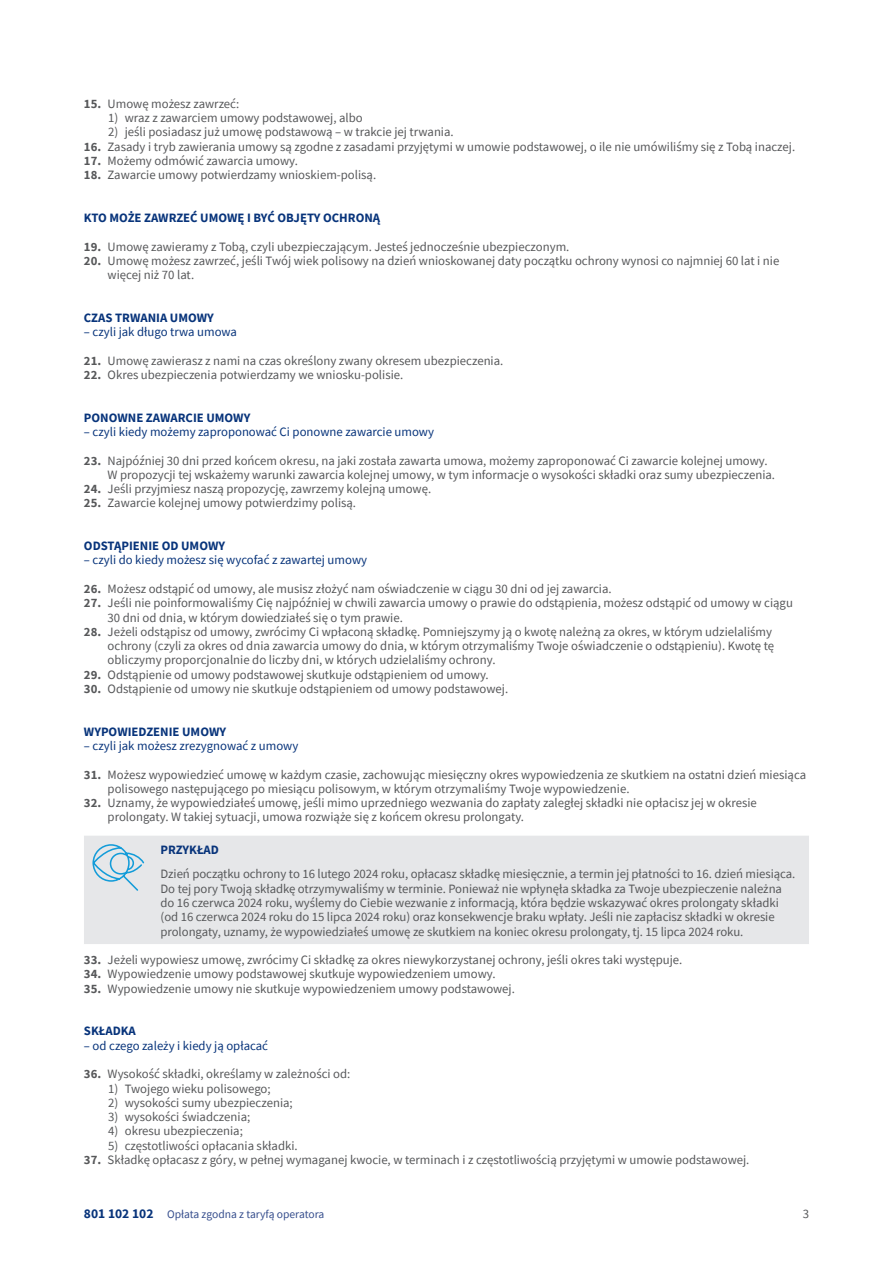
<style>
.page{position:relative;width:893px;height:1263px;background:#fff}
.page>*{position:absolute;margin:0;border:0;box-sizing:border-box;transform-origin:0 0}
.t1{font:12.75px/14.2px "Source Sans Pro";color:#57585a}
.t2{font:12.75px "Source Sans Pro";color:#08347b}
.t3{font:700 12.75px "Source Sans Pro";color:#08347b}
.t4{font:11.55px "Source Sans Pro";color:#364e8d}
.s1{font-weight:700}
.s2{font-weight:700;font-size:13.5px;color:#08347b}
</style>
<div class="page">
<div style="left:84px;top:836px;width:725px;height:108px;background:#e6e7e9"></div>
<svg style="left:92px;top:843px;width:54px;height:49px;background:#c2dae6"></svg>
<p class="t1" style="left:84px;top:96px;width:157px"><span class="s1">15.</span> Umowę możesz zawrzeć:</p>
<p class="t1" style="left:108px;top:111px;width:256px">1) wraz z zawarciem umowy podstawowej, albo</p>
<p class="t1" style="left:108px;top:125px;width:347px">2) jeśli posiadasz już umowę podstawową – w trakcie jej trwania.</p>
<p class="t1" style="left:84px;top:139px;width:713px"><span class="s1">16.</span> Zasady i tryb zawierania umowy są zgodne z zasadami przyjętymi w umowie podstawowej, o ile nie umówiliśmy się z Tobą inaczej.</p>
<p class="t1" style="left:84px;top:153px;width:215px"><span class="s1">17.</span> Możemy odmówić zawarcia umowy.</p>
<p class="t1" style="left:84px;top:168px;width:294px"><span class="s1">18.</span> Zawarcie umowy potwierdzamy wnioskiem-polisą.</p>
<p class="t3" style="left:84px;top:209px;width:298px">KTO MOŻE ZAWRZEĆ UMOWĘ I BYĆ OBJĘTY OCHRONĄ</p>
<p class="t1" style="left:84px;top:239px;width:487px"><span class="s1">19.</span> Umowę zawieramy z Tobą, czyli ubezpieczającym. Jesteś jednocześnie ubezpieczonym.</p>
<p class="t1" style="left:108px;top:253px;width:673px;text-indent:-24px"><span class="s1">20.</span> Umowę możesz zawrzeć, jeśli Twój wiek polisowy na dzień wnioskowanej daty początku ochrony wynosi co najmniej 60 lat i nie więcej niż 70 lat.</p>
<p class="t3" style="left:84px;top:309px;width:131px">CZAS TRWANIA UMOWY</p>
<p class="t2" style="left:84px;top:324px;width:155px">– czyli jak długo trwa umowa</p>
<p class="t1" style="left:84px;top:353px;width:421px"><span class="s1">21.</span> Umowę zawierasz z nami na czas określony zwany okresem ubezpieczenia.</p>
<p class="t1" style="left:84px;top:367px;width:321px"><span class="s1">22.</span> Okres ubezpieczenia potwierdzamy we wniosku-polisie.</p>
<p class="t3" style="left:84px;top:409px;width:168px">PONOWNE ZAWARCIE UMOWY</p>
<p class="t2" style="left:84px;top:424px;width:352px">– czyli kiedy możemy zaproponować Ci ponowne zawarcie umowy</p>
<p class="t1" style="left:108px;top:453px;width:669px;text-indent:-24px"><span class="s1">23.</span> Najpóźniej 30 dni przed końcem okresu, na jaki została zawarta umowa, możemy zaproponować Ci zawarcie kolejnej umowy.<br>W propozycji tej wskażemy warunki zawarcia kolejnej umowy, w tym informacje o wysokości składki oraz sumy ubezpieczenia.</p>
<p class="t1" style="left:84px;top:482px;width:349px"><span class="s1">24.</span> Jeśli przyjmiesz naszą propozycję, zawrzemy kolejną umowę.</p>
<p class="t1" style="left:84px;top:496px;width:274px"><span class="s1">25.</span> Zawarcie kolejnej umowy potwierdzimy polisą.</p>
<p class="t3" style="left:84px;top:537px;width:143px">ODSTĄPIENIE OD UMOWY</p>
<p class="t2" style="left:84px;top:552px;width:285px">– czyli do kiedy możesz się wycofać z zawartej umowy</p>
<p class="t1" style="left:84px;top:582px;width:529px"><span class="s1">26.</span> Możesz odstąpić od umowy, ale musisz złożyć nam oświadczenie w ciągu 30 dni od jej zawarcia.</p>
<p class="t1" style="left:108px;top:596px;width:687px;text-indent:-24px"><span class="s1">27.</span> Jeśli nie poinformowaliśmy Cię najpóźniej w chwili zawarcia umowy o prawie do odstąpienia, możesz odstąpić od umowy w ciągu<br>30 dni od dnia, w którym dowiedziałeś się o tym prawie.</p>
<p class="t1" style="left:108px;top:624px;width:668px;text-indent:-24px"><span class="s1">28.</span> Jeżeli odstąpisz od umowy, zwrócimy Ci wpłaconą składkę. Pomniejszymy ją o kwotę należną za okres, w którym udzielaliśmy ochrony (czyli za okres od dnia zawarcia umowy do dnia, w którym otrzymaliśmy Twoje oświadczenie o odstąpieniu). Kwotę tę obliczymy proporcjonalnie do liczby dni, w których udzielaliśmy ochrony.</p>
<p class="t1" style="left:84px;top:667px;width:406px"><span class="s1">29.</span> Odstąpienie od umowy podstawowej skutkuje odstąpieniem od umowy.</p>
<p class="t1" style="left:84px;top:681px;width:426px"><span class="s1">30.</span> Odstąpienie od umowy nie skutkuje odstąpieniem od umowy podstawowej.</p>
<p class="t3" style="left:84px;top:723px;width:144px">WYPOWIEDZENIE UMOWY</p>
<p class="t2" style="left:84px;top:738px;width:216px">– czyli jak możesz zrezygnować z umowy</p>
<p class="t1" style="left:108px;top:767px;width:700px;text-indent:-24px"><span class="s1">31.</span> Możesz wypowiedzieć umowę w każdym czasie, zachowując miesięczny okres wypowiedzenia ze skutkiem na ostatni dzień miesiąca polisowego następującego po miesiącu polisowym, w którym otrzymaliśmy Twoje wypowiedzenie.</p>
<p class="t1" style="left:108px;top:796px;width:651px;text-indent:-24px"><span class="s1">32.</span> Uznamy, że wypowiedziałeś umowę, jeśli mimo uprzedniego wezwania do zapłaty zaległej składki nie opłacisz jej w okresie prolongaty. W takiej sytuacji, umowa rozwiąże się z końcem okresu prolongaty.</p>
<p class="t3" style="left:161px;top:841px;width:60px">PRZYKŁAD</p>
<p class="t1" style="left:161px;top:867px;width:636px">Dzień początku ochrony to 16 lutego 2024 roku, opłacasz składkę miesięcznie, a termin jej płatności to 16. dzień miesiąca.<br>Do tej pory Twoją składkę otrzymywaliśmy w terminie. Ponieważ nie wpłynęła składka za Twoje ubezpieczenie należna do 16 czerwca 2024 roku, wyślemy do Ciebie wezwanie z informacją, która będzie wskazywać okres prolongaty składki (od 16 czerwca 2024 roku do 15 lipca 2024 roku) oraz konsekwencje braku wpłaty. Jeśli nie zapłacisz składki w okresie prolongaty, uznamy, że wypowiedziałeś umowę ze skutkiem na koniec okresu prolongaty, tj. 15 lipca 2024 roku.</p>
<p class="t1" style="left:84px;top:953px;width:600px"><span class="s1">33.</span> Jeżeli wypowiesz umowę, zwrócimy Ci składkę za okres niewykorzystanej ochrony, jeśli okres taki występuje.</p>
<p class="t1" style="left:84px;top:967px;width:413px"><span class="s1">34.</span> Wypowiedzenie umowy podstawowej skutkuje wypowiedzeniem umowy.</p>
<p class="t1" style="left:84px;top:981px;width:432px"><span class="s1">35.</span> Wypowiedzenie umowy nie skutkuje wypowiedzeniem umowy podstawowej.</p>
<p class="t3" style="left:84px;top:1022px;width:53px">SKŁADKA</p>
<p class="t2" style="left:84px;top:1037px;width:186px">– od czego zależy i kiedy ją opłacać</p>
<p class="t1" style="left:84px;top:1067px;width:268px"><span class="s1">36.</span> Wysokość składki, określamy w zależności od:</p>
<p class="t1" style="left:108px;top:1081px;width:164px">1) Twojego wieku polisowego;</p>
<p class="t1" style="left:108px;top:1095px;width:186px">2) wysokości sumy ubezpieczenia;</p>
<p class="t1" style="left:108px;top:1109px;width:144px">3) wysokości świadczenia;</p>
<p class="t1" style="left:108px;top:1124px;width:136px">4) okresu ubezpieczenia;</p>
<p class="t1" style="left:108px;top:1138px;width:191px">5) częstotliwości opłacania składki.</p>
<p class="t1" style="left:84px;top:1152px;width:667px"><span class="s1">37.</span> Składkę opłacasz z góry, w pełnej wymaganej kwocie, w terminach i z częstotliwością przyjętymi w umowie podstawowej.</p>
<p class="t4" style="left:84px;top:1207px;width:242px"><span class="s2">801 102 102</span> Opłata zgodna z taryfą operatora</p>
<p class="t1" style="left:803px;top:1207px;width:8px">3</p>
</div>
